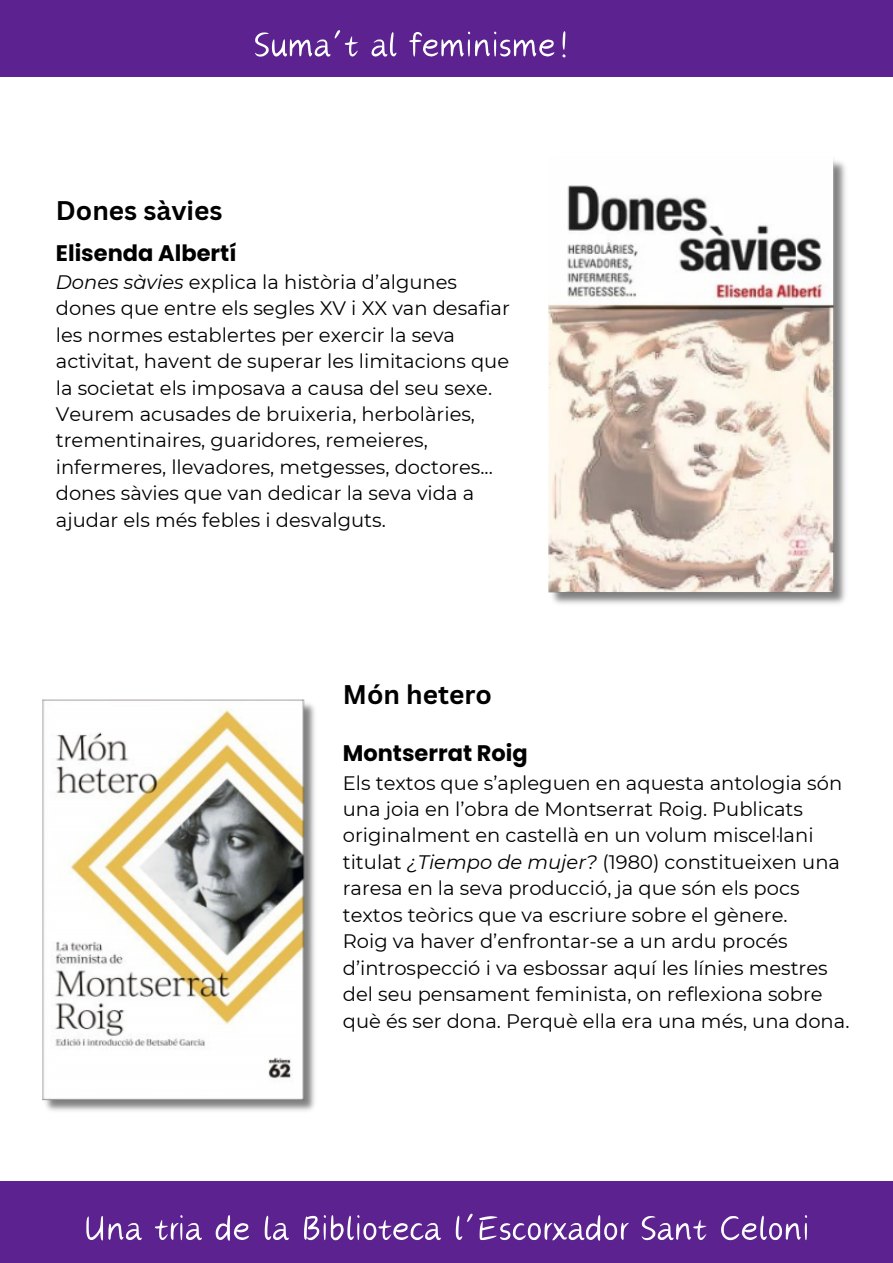
<style>
.page{position:relative;width:893px;height:1263px;background:#fff}
.page>*{position:absolute;margin:0;border:0;box-sizing:border-box;transform-origin:0 0}
.t1{font:50.25px "Canva Breeze";color:#fff}
.t2{font:700 26.25px "Canva Sans";color:#000}
.t3{font:700 22.5px "Poppins";color:#000}
.t4{font:19.5px/26.4px "Montserrat";color:#000}
.s1{font-style:italic}
</style>
<div class="page">
<div style="left:0;top:0;width:893px;height:77px;background:#5c2390"></div>
<img style="left:42px;top:699px;width:273px;height:412px">
<img style="left:548px;top:159px;width:298px;height:445px">
<div style="left:0;top:1181px;width:893px;height:82px;background:#5c2390"></div>
<h1 class="t1" style="left:253px;top:21px;width:321px">Suma’t al feminisme!</h1>
<p class="t2" style="left:56px;top:192px;width:168px">Dones sàvies</p>
<h2 class="t3" style="left:56px;top:237px;width:182px">Elisenda Albertí</h2>
<p class="t4" style="left:56px;top:269px;width:455px"><span class="s1">Dones sàvies</span> explica la història d’algunes dones que entre els segles XV i XX van desafiar les normes establertes per exercir la seva activitat, havent de superar les limitacions que la societat els imposava a causa del seu sexe.<br>Veurem acusades de bruixeria, herbolàries, trementinaires, guaridores, remeieres, infermeres, llevadores, metgesses, doctores... dones sàvies que van dedicar la seva vida a ajudar els més febles i desvalguts.</p>
<p class="t2" style="left:343px;top:676px;width:151px">Món hetero</p>
<h2 class="t3" style="left:343px;top:738px;width:186px">Montserrat Roig</h2>
<p class="t4" style="left:343px;top:769px;width:501px">Els textos que s’apleguen en aquesta antologia són una joia en l’obra de Montserrat Roig. Publicats originalment en castellà en un volum miscel·lani titulat <span class="s1">¿Tiempo de mujer?</span> (1980) constitueixen una raresa en la seva producció, ja que són els pocs textos teòrics que va escriure sobre el gènere.</p>
<p class="t4" style="left:343px;top:928px;width:508px">Roig va haver d’enfrontar-se a un ardu procés d’introspecció i va esbossar aquí les línies mestres del seu pensament feminista, on reflexiona sobre què és ser dona. Perquè ella era una més, una dona.</p>
<p class="t1" style="left:84px;top:1204px;width:727px">Una tria de la Biblioteca l’Escorxador Sant Celoni</p>
</div>
